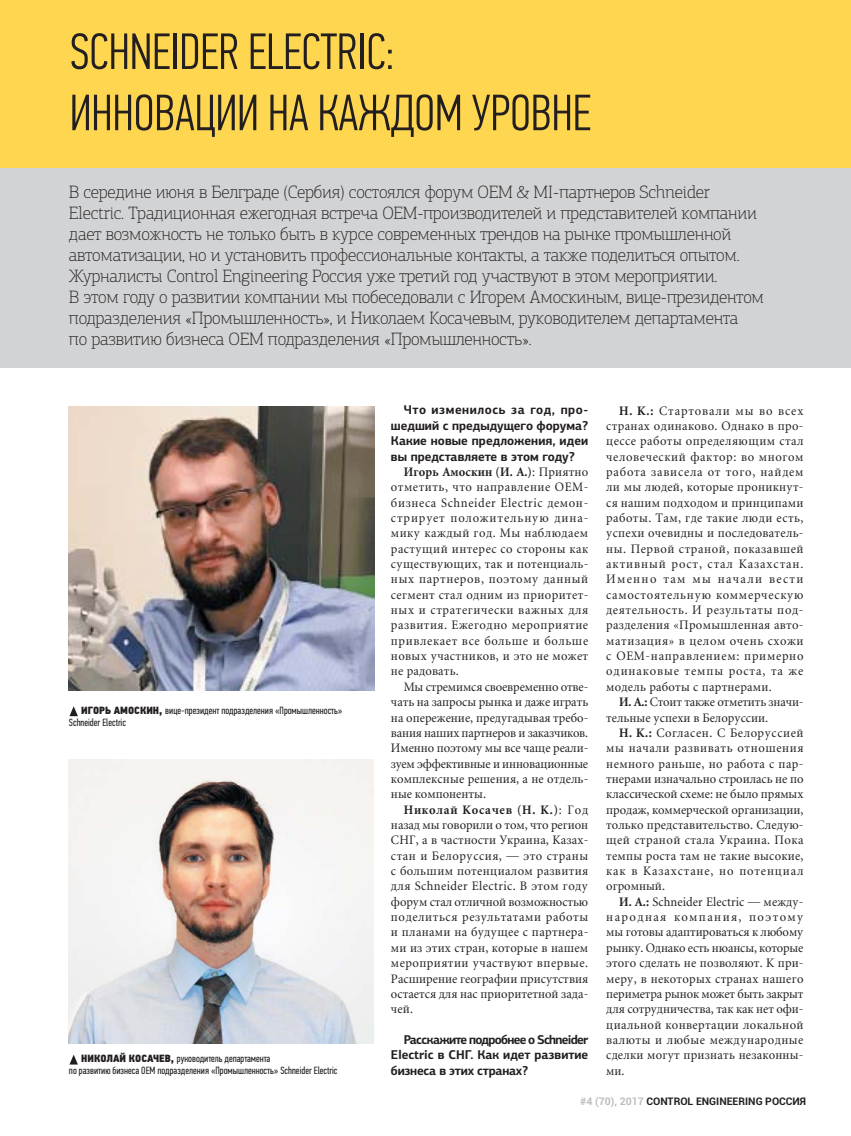
<style>
.page{position:relative;width:851px;height:1136px;background:#fff}
.page>*{position:absolute;margin:0;border:0;box-sizing:border-box;transform-origin:0 0}
.t1{font:300 51px/61.2px "PF Din Text Comp Pro";letter-spacing:-.005em;color:#231f20}
.t2{font:100 18px/21px "PF Agora Slab Pro";letter-spacing:-.015em;color:#231f20}
.t3{font:900 16.5px "PF Agora Slab Pro";letter-spacing:-.02em;color:#231f20}
.t4{font:12.75px/15.3px "Miniature";letter-spacing:.015em;color:#231f20;text-align:justify;scale:.96 1}
.t5{font:700 12.75px/15.3px "PF Agora Sans Pro";color:#231f20;text-align:justify;scale:.96 1}
.t6{font:10.5px/12px "PF Din Text Comp Pro";color:#231f20}
.t7{font:700 10.5px "Roboto";color:#231f20}
.s1{font-family:"PF Din Text Pro";font-weight:100}
.s2{font-family:"PF Din Text Cond Pro X Black"}
.s3{font-weight:700}
.s4{color:#bbbdc0}
</style>
<div class="page">
<div style="left:0;top:0;width:850px;height:322px;background:#ffd64f"></div>
<div style="left:0;top:169px;width:850px;height:199px;background:#d1d3d4"></div>
<img style="left:69px;top:406px;width:305px;height:284px">
<img style="left:69px;top:759px;width:304px;height:284px">
<svg style="left:69px;top:706px;width:9px;height:10px"></svg>
<svg style="left:69px;top:1054px;width:9px;height:10px"></svg>
<h1 class="t1" style="left:70px;top:21px;width:522px">SCHNEIDER ELECTRIC:<br>ИННОВАЦИИ НА КАЖДОМ УРОВНЕ</h1>
<p class="t3" style="left:112px;top:31px;width:195px">НАЗВАНИЕ РУБРИКИ</p>
<p class="t3" style="left:69px;top:31px;width:32px">14 <span class="s1">I</span></p>
<p class="t2" style="left:69px;top:183px;width:696px">В середине июня в Белграде (Сербия) состоялся форум OEM &amp; MI-партнеров Schneider Electric. Традиционная ежегодная встреча ОЕМ-производителей и представителей компании дает возможность не только быть в курсе современных трендов на рынке промышленной автоматизации, но и установить профессиональные контакты, а также поделиться опытом.<br>Журналисты Control Engineering Россия уже третий год участвуют в этом мероприятии.<br>В этом году о развитии компании мы побеседовали с Игорем Амоскиным, вице-президентом подразделения «Промышленность», и Николаем Косачевым, руководителем департамента<br>по развитию бизнеса OEM подразделения «Промышленность».</p>
<p class="t6" style="left:69px;top:704px;width:275px;text-indent:12px"><span class="s2">ИГОРЬ АМОСКИН,</span> вице-президент подразделения «Промышленность»<br>Schneider Electric</p>
<p class="t6" style="left:69px;top:1052px;width:270px;text-indent:12px"><span class="s2">НИКОЛАЙ КОСАЧЕВ,</span> руководитель департамента<br>по развитию бизнеса OEM подразделения «Промышленность» Schneider Electric</p>
<p class="t5" style="left:391px;top:403px;width:207px;text-indent:13px">Что изменилось за год, про&shy;шедший с предыдущего форума?<br>Какие новые предложения, идеи вы представляете в этом году?</p>
<p class="t4" style="left:391px;top:464px;width:207px;text-indent:13px"><span class="s3">Игорь Амоскин (И. А.)</span>: Приятно отметить, что направление OEM&shy;бизнеса Schneider Electric демон&shy;стрирует положительную дина&shy;мику каждый год. Мы наблюдаем растущий интерес со стороны как существующих, так и потенциаль&shy;ных партнеров, поэтому данный сегмент стал одним из приоритет&shy;ных и стратегически важных для развития. Ежегодно мероприятие привлекает все больше и больше новых участников, и это не может не радовать.</p>
<p class="t4" style="left:391px;top:678px;width:207px;text-indent:13px">Мы стремимся своевременно отве&shy;чать на запросы рынка и даже играть на опережение, предугадывая требо&shy;вания наших партнеров и заказчиков.<br>Именно поэтому мы все чаще реали&shy;зуем эффективные и инновационные комплексные решения, а не отдель&shy;ные компоненты.</p>
<p class="t4" style="left:391px;top:801px;width:207px;text-indent:13px"><span class="s3">Николай Косачев (Н. К.)</span>: Год назад мы говорили о том, что регион СНГ, а в частности Украина, Казах&shy;стан и Белоруссия, — это страны с большим потенциалом развития для Schneider Electric. В этом году форум стал отличной возможностью поделиться результатами работы и планами на будущее с партнера&shy;ми из этих стран, которые в нашем мероприятии участвуют впервые.<br>Расширение географии присутствия остается для нас приоритетной зада&shy;чей.</p>
<p class="t5" style="left:391px;top:1032px;width:207px;text-indent:13px">Расскажите подробнее о Schneider Electric в СНГ. Как идет развитие бизнеса в этих странах?</p>
<p class="t4" style="left:606px;top:402px;width:207px;text-indent:13px"><span class="s3">Н. К.:</span> Стартовали мы во всех странах одинаково. Однако в про&shy;цессе работы определяющим стал человеческий фактор: во многом работа зависела от того, найдем ли мы людей, которые проникнут&shy;ся нашим подходом и принципами работы. Там, где такие люди есть, успехи очевидны и последователь&shy;ны. Первой страной, показавшей активный рост, стал Казахстан.<br>Именно там мы начали вести самостоятельную коммерческую деятельность. И результаты под&shy;разделения «Промышленная авто&shy;матизация» в целом очень схожи с ОЕМ-направлением: примерно одинаковые темпы роста, та же модель работы с партнерами.</p>
<p class="t4" style="left:606px;top:694px;width:207px;text-indent:13px"><span class="s3">И. А.:</span> Стоит также отметить значи&shy;тельные успехи в Белоруссии.</p>
<p class="t4" style="left:606px;top:724px;width:207px;text-indent:13px"><span class="s3">Н. К.:</span> Согласен. С Белоруссией мы начали развивать отношения немного раньше, но работа с пар&shy;тнерами изначально строилась не по классической схеме: не было прямых продаж, коммерческой организации, только представительство. Следую&shy;щей страной стала Украина. Пока темпы роста там не такие высокие, как в Казахстане, но потенциал огромный.</p>
<p class="t4" style="left:606px;top:893px;width:207px;text-indent:13px"><span class="s3">И. А.:</span> Schneider Electric — между&shy;народная компания, поэтому мы готовы адаптироваться к любому рынку. Однако есть нюансы, которые этого сделать не позволяют. К при&shy;меру, в некоторых странах нашего периметра рынок может быть закрыт для сотрудничества, так как нет офи&shy;циальной конвертации локальной валюты и любые международные сделки могут признать незаконны&shy;ми.</p>
<p class="t7" style="left:580px;top:1093px;width:227px"><span class="s4">#4 (70), 2017</span> CONTROL ENGINEERING РОССИЯ</p>
</div>
